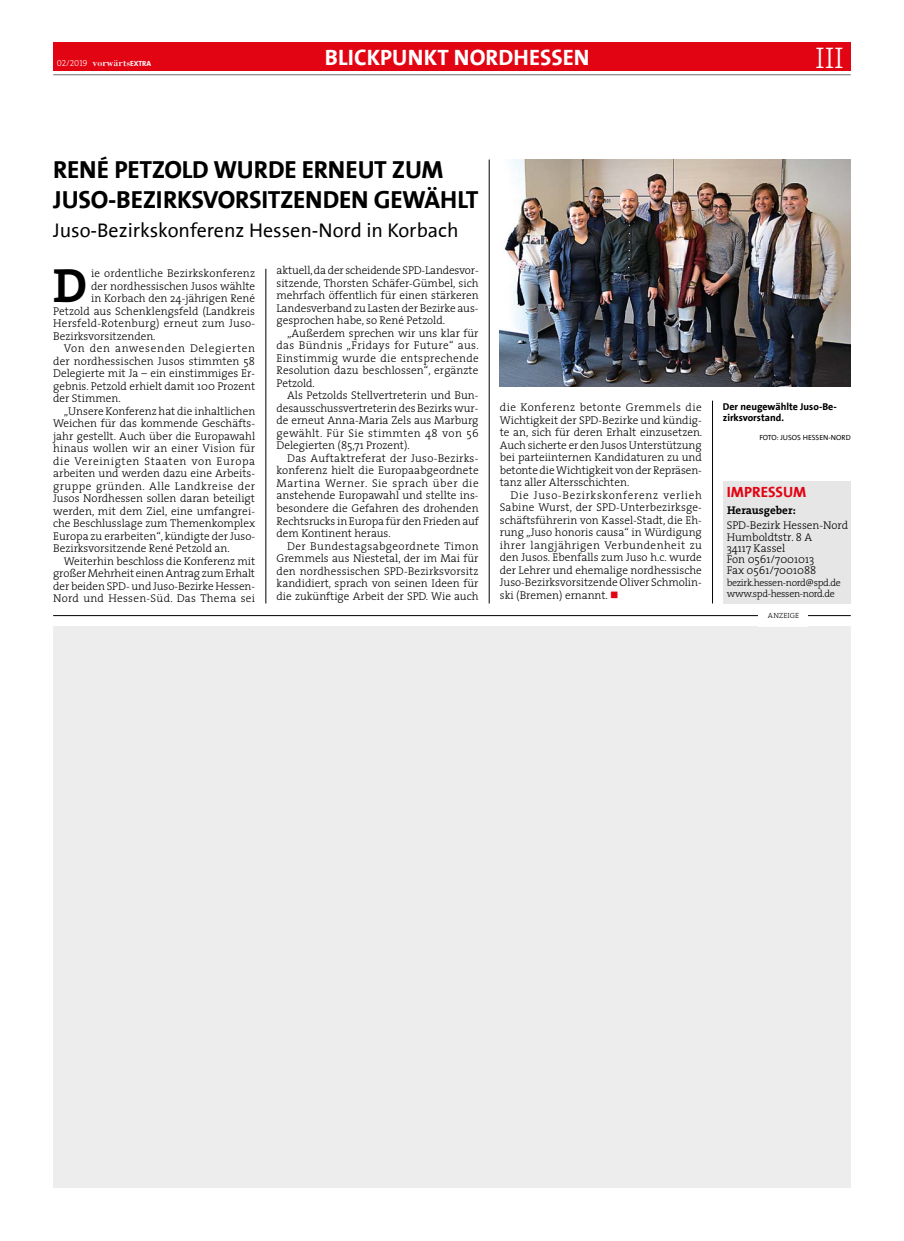
<style>
.page{position:relative;width:904px;height:1241px;background:#fff}
.page>*{position:absolute;margin:0;border:0;box-sizing:border-box;transform-origin:0 0}
.t1{font:700 48.25px "The Serif";color:#000}
.t2{font:30px "The Serif Light Caps";color:#fff}
.t3{font:700 25px "The Sans Office";letter-spacing:-.01em;color:#000}
.t4{font:700 22.5px "The Sans Office";color:#fff}
.t5{font:20px "The Sans Office";color:#000}
.t6{font:700 15px "The Sans Office";color:#e30413}
.t7{font:300 11.25px/12.5px "The Serif";color:#000;text-align:justify}
.t8{font:300 11.25px "The Serif";letter-spacing:.02em;color:#000}
.t9{font:300 11.25px "The Serif";letter-spacing:.04em;color:#000}
.t10{font:300 11.25px "The Serif";letter-spacing:.055em;color:#000}
.t11{font:300 11.25px "The Serif";letter-spacing:.025em;color:#000}
.t12{font:300 11.25px "The Serif";letter-spacing:.06em;color:#000}
.t13{font:700 11.25px "The Serif";color:#000}
.t14{font:300 10px/11.2px "The Serif";letter-spacing:-.03em;color:#000}
.t15{font:700 10px/11.2px "The Sans Office";color:#000}
.t16{font:10px "Bodoni LT";color:#fff}
.t17{font:7.5px "The Sans Office";color:#000}
.t18{font:300 7.5px "The Serif";letter-spacing:.025em;color:#000}
.s1{font-family:"The Serif Light Caps";font-size:8.75px}
.s2{font-family:"The Sans Office";font-weight:700;font-size:7.5px}
.s3{color:#e30413}
</style>
<div class="page">
<div style="left:53px;top:43px;width:797px;height:28px;background:#e30413"></div>
<hr style="left:53px;top:74px;width:797px;height:1px;background:#6f6f6f">
<div style="left:53px;top:626px;width:797px;height:561px;background:#ededed"></div>
<hr style="left:53px;top:615px;width:797px;height:1px;background:#000">
<div style="left:758px;top:603px;width:50px;height:23px;background:#fff"></div>
<div style="left:723px;top:481px;width:128px;height:122px;background:#e6e6e6"></div>
<hr style="left:712px;top:400px;width:1px;height:203px;background:#000">
<img style="left:500px;top:159px;width:350px;height:227px">
<hr style="left:265px;top:269px;width:1px;height:334px;background:#000">
<hr style="left:489px;top:159px;width:1px;height:444px;background:#000">
<p class="t16" style="left:57px;top:57px;width:96px"><span class="s1">02/2019</span> vorwärts<span class="s2">EXTRA</span></p>
<h3 class="t4" style="left:325px;top:45px;width:266px">BLICKPUNKT NORDHESSEN</h3>
<h2 class="t2" style="left:815px;top:39px;width:30px">III</h2>
<h3 class="t3" style="left:53px;top:156px;width:127px">REN É PETZOLD</h3>
<h3 class="t3" style="left:213px;top:156px;width:39px">WURDE</h3>
<h3 class="t3" style="left:302px;top:156px;width:15px">ERNEUT</h3>
<h3 class="t3" style="left:392px;top:156px;width:33px">ZUM</h3>
<h3 class="t3" style="left:53px;top:186px;width:25px">JUSO</h3>
<h3 class="t3" style="left:108px;top:186px;width:62px">-BEZIRKSVORSIT</h3>
<h3 class="t3" style="left:280px;top:186px;width:29px">ZENDEN</h3>
<h3 class="t3" style="left:374px;top:186px;width:66px">GE WÄHLT</h3>
<h3 class="t5" style="left:53px;top:219px;width:407px">Juso-Bezirkskonferenz Hessen-Nord in Korbach</h3>
<h1 class="t1" style="left:53px;top:255px;width:36px">D</h1>
<p class="t7" style="left:91px;top:267px;width:165px">ie ordentliche Bezirkskonferenz</p>
<p class="t7" style="left:276px;top:264px;width:204px">aktuell, da der scheidende SPD-Landesvor&shy;sitzende, Thorsten Schäfer-Gümbel, sich mehrfach öffentlich für einen stärkeren Landesverband zu Lasten der Bezirke aus&shy;gesprochen habe, so René Petzold.</p>
<p class="t7" style="left:276px;top:327px;width:204px;text-indent:11px">„Außerdem sprechen wir uns klar für das Bündnis „Fridays for Future“ aus.<br>Einstimmig wurde die entsprechende Resolution dazu beschlossen“, ergänzte Petzold.</p>
<p class="t7" style="left:276px;top:389px;width:204px;text-indent:11px">Als Petzolds Stellvertreterin und Bun&shy;desausschussvertreterin des Bezirks wur&shy;de erneut Anna-Maria Zels aus Marburg gewählt. Für Sie stimmten 48 von 56<br>Delegierten (85,71 Prozent).</p>
<p class="t7" style="left:276px;top:452px;width:204px;text-indent:11px">Das Auftaktreferat der Juso-Bezirks&shy;konferenz hielt die Europaabgeordnete Martina Werner. Sie sprach über die anstehende Europawahl und stellte ins&shy;besondere die Gefahren des drohenden Rechtsrucks in Europa für den Frieden auf dem Kontinent heraus.</p>
<p class="t7" style="left:276px;top:539px;width:204px;text-indent:11px">Der Bundestagsabgeordnete Timon Gremmels aus Niestetal, der im Mai für den nordhessischen SPD-Bezirksvorsitz kandidiert, sprach von seinen Ideen für die zukünftige Arbeit der SPD. Wie auch</p>
<p class="t7" style="left:91px;top:280px;width:165px">der nordhessischen Jusos wählte</p>
<p class="t7" style="left:91px;top:292px;width:165px">in Korbach den 24-jährigen René</p>
<p class="t7" style="left:53px;top:305px;width:203px">Petzold aus Schenklengsfeld (Landkreis</p>
<p class="t8" style="left:53px;top:316px;width:203px">Hersfeld-Rotenburg) erneut zum Juso-</p>
<p class="t7" style="left:53px;top:330px;width:104px">Bezirksvorsitzenden.</p>
<p class="t12" style="left:64px;top:341px;width:193px">Von den anwesenden Delegierten</p>
<p class="t7" style="left:53px;top:355px;width:203px">der nordhessischen Jusos stimmten 58</p>
<p class="t7" style="left:53px;top:367px;width:203px">Delegierte mit Ja – ein einstimmiges Er-</p>
<p class="t7" style="left:53px;top:380px;width:204px">gebnis. Petzold erhielt damit 100 Prozent</p>
<p class="t7" style="left:53px;top:392px;width:69px">der Stimmen.</p>
<p class="t7" style="left:64px;top:405px;width:193px">„Unsere Konferenz hat die inhaltlichen</p>
<p class="t7" style="left:53px;top:417px;width:203px">Weichen für das kommende Geschäfts-</p>
<p class="t7" style="left:53px;top:430px;width:203px">jahr gestellt. Auch über die Europawahl</p>
<p class="t8" style="left:53px;top:441px;width:203px">hinaus wollen wir an einer Vision für</p>
<p class="t10" style="left:53px;top:454px;width:204px">die Vereinigten Staaten von Europa</p>
<p class="t7" style="left:53px;top:467px;width:203px">arbeiten und werden dazu eine Arbeits-</p>
<p class="t9" style="left:53px;top:479px;width:203px">gruppe gründen. Alle Landkreise der</p>
<p class="t7" style="left:53px;top:492px;width:203px">Jusos Nordhessen sollen daran beteiligt</p>
<p class="t7" style="left:53px;top:505px;width:203px">werden, mit dem Ziel, eine umfangrei-</p>
<p class="t7" style="left:53px;top:517px;width:203px">che Beschlusslage zum Themenkomplex</p>
<p class="t7" style="left:53px;top:530px;width:203px">Europa zu erarbeiten“, kündigte der Juso-</p>
<p class="t7" style="left:53px;top:542px;width:178px">Bezirksvorsitzende René Petzold an.</p>
<p class="t7" style="left:64px;top:555px;width:193px">Weiterhin beschloss die Konferenz mit</p>
<p class="t7" style="left:53px;top:567px;width:203px">großer Mehrheit einen Antrag zum Erhalt</p>
<p class="t7" style="left:53px;top:580px;width:203px">der beiden SPD- und Juso-Bezirke Hessen-</p>
<p class="t11" style="left:53px;top:591px;width:203px">Nord und Hessen-Süd. Das Thema sei</p>
<p class="t7" style="left:500px;top:401px;width:204px">die Konferenz betonte Gremmels die Wichtigkeit der SPD-Bezirke und kündig&shy;te an, sich für deren Erhalt einzusetzen.<br>Auch sicherte er den Jusos Unterstützung bei parteiinternen Kandidaturen zu und betonte die Wichtigkeit von der Repräsen&shy;tanz aller Altersschichten.</p>
<p class="t7" style="left:500px;top:488px;width:204px;text-indent:11px">Die Juso-Bezirkskonferenz verlieh Sabine Wurst, der SPD-Unterbezirksge&shy;schäftsführerin von Kassel-Stadt, die Eh&shy;rung „Juso honoris causa“ in Würdigung ihrer langjährigen Verbundenheit zu den Jusos. Ebenfalls zum Juso h.c. wurde der Lehrer und ehemalige nordhessische Juso-Bezirksvorsitzende Oliver Schmolin&shy;ski (Bremen) ernannt. <span class="s3">■</span></p>
<p class="t15" style="left:722px;top:401px;width:115px">DER NEUGEWÄHLTE JUSO-BE-<br>ZIRKSVORSTAND.</p>
<p class="t17" style="left:759px;top:433px;width:9px">Foto</p>
<p class="t17" style="left:776px;top:433px;width:17px">: Jusos</p>
<p class="t17" style="left:802px;top:433px;width:11px">Hessen</p>
<p class="t17" style="left:828px;top:433px;width:14px">-Nord</p>
<h3 class="t6" style="left:726px;top:484px;width:15px">IMPRESSUM</h3>
<p class="t13" style="left:727px;top:503px;width:70px">Herausgeber:</p>
<p class="t7" style="left:726px;top:520px;width:123px;line-height:11.2px;text-align:left">SPD-Bezirk Hessen-Nord<br>Humboldtstr. 8 A<br>34117 Kassel<br>Fon 0561/7001013<br>Fax 0561/7001088</p>
<p class="t14" style="left:726px;top:576px;width:116px">bezirk.hessen-nord@spd.de www.spd-hessen-nord.de</p>
<p class="t18" style="left:767px;top:610px;width:33px">ANZEIGE</p>
</div>
